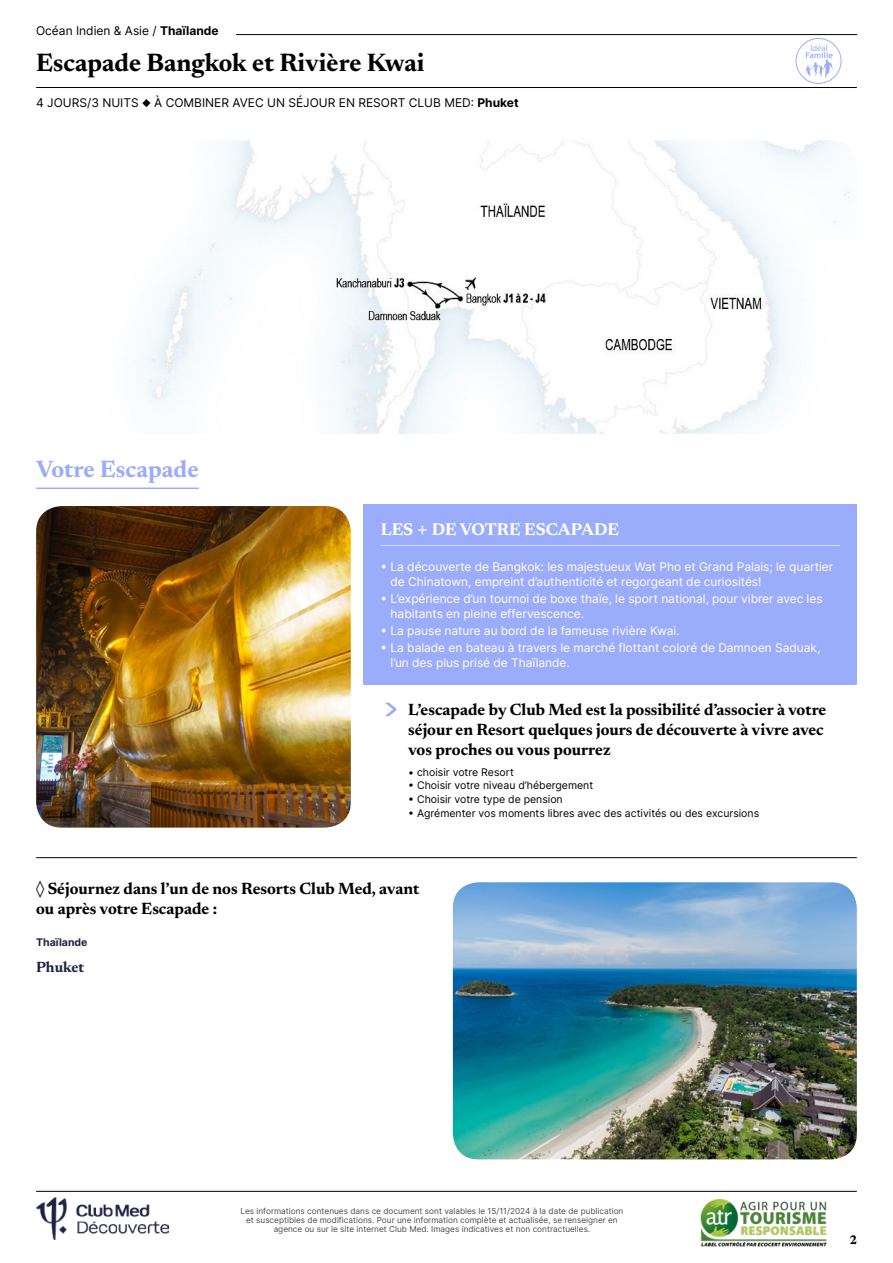
<style>
.page{position:relative;width:893px;height:1263px;background:#fff}
.page>*{position:absolute;margin:0;border:0;box-sizing:border-box;transform-origin:0 0}
.t1{font:700 25.5px "Newsreader 24 pt";color:#000}
.t2{font:700 24px "Newsreader 24 pt";color:#9badfa}
.t3{font:700 17.25px "Newsreader 24 pt";color:#fff}
.t4{font:700 16.5px/19.8px "Newsreader 24 pt";color:#000}
.t5{font:700 15px "Newsreader 24 pt";color:#1e2346}
.t6{font:700 12.6px "Newsreader 24 pt";color:#000}
.t7{font:12px/15px "Inter";letter-spacing:-.005em;color:#fff}
.t8{font:12px "Inter";color:#000}
.t9{font:10.5px "Inter";color:#000}
.t10{font:700 10.5px "Inter";color:#1e2346}
.t11{font:8.25px/9px "Inter";color:#4d4d4d;text-align:center}
.s1{font-weight:700}
.s2{font-size:22.5px}
</style>
<div class="page">
<hr style="left:64px;top:34px;width:793px;height:1px;background:#000">
<hr style="left:36px;top:87px;width:821px;height:1px;background:#000">
<div style="left:36px;top:26px;width:200px;height:17px;background:#fff"></div>
<hr style="left:36px;top:1191px;width:821px;height:1px;background:#000">
<div style="left:796px;top:38px;width:45px;height:46px;border:1px solid #9badfa;border-radius:50%"></div>
<svg style="left:805px;top:45px;width:28px;height:33px"></svg>
<img style="left:36px;top:1197px;width:132px;height:42px">
<img style="left:700px;top:1199px;width:127px;height:48px">
<img style="left:453px;top:882px;width:404px;height:277px">
<div style="left:364px;top:505px;width:493px;height:47px;background:#9badfa"></div>
<hr style="left:381px;top:545px;width:459px;height:2px;background:#fff">
<div style="left:364px;top:546px;width:493px;height:57px;background:#9badfa"></div>
<div style="left:364px;top:578px;width:493px;height:57px;background:#9badfa"></div>
<div style="left:364px;top:627px;width:493px;height:57px;background:#9badfa"></div>
<svg style="left:385px;top:703px;width:11px;height:13px"></svg>
<img style="left:36px;top:506px;width:315px;height:322px">
<hr style="left:36px;top:857px;width:821px;height:1px;background:#000">
<hr style="left:36px;top:487px;width:163px;height:2px;background:#9badfa">
<img style="left:141px;top:140px;width:709px;height:294px">
<p class="t8" style="left:36px;top:22px;width:184px">Océan Indien &amp; Asie / <span class="s1">Thaïlande</span></p>
<h1 class="t1" style="left:36px;top:44px;width:390px">Escapade Bangkok et Rivière Kwai</h1>
<p class="t8" style="left:36px;top:93px;width:484px">4 JOURS/3 NUITS ◆ À COMBINER AVEC UN SÉJOUR EN RESORT CLUB MED: <span class="s1">Phuket</span></p>
<h2 class="t2" style="left:36px;top:452px;width:164px">Votre Escapade</h2>
<h3 class="t3" style="left:381px;top:517px;width:240px">LES <span class="s2">+</span> DE VOTRE ESCAPADE</h3>
<p class="t7" style="left:391px;top:559px;width:444px;text-indent:-10px">• La découverte de Bangkok: les majestueux Wat Pho et Grand Palais; le quartier de Chinatown, empreint d’authenticité et regorgeant de curiosités!</p>
<p class="t7" style="left:391px;top:591px;width:433px;text-indent:-10px">• L’expérience d’un tournoi de boxe thaïe, le sport national, pour vibrer avec les habitants en pleine effervescence.</p>
<p class="t7" style="left:381px;top:623px;width:301px">• La pause nature au bord de la fameuse rivière Kwai.</p>
<p class="t7" style="left:391px;top:640px;width:431px;text-indent:-10px">• La balade en bateau à travers le marché flottant coloré de Damnoen Saduak, l’un des plus prisé de Thaïlande.</p>
<h3 class="t4" style="left:408px;top:699px;width:420px">L’escapade by Club Med est la possibilité d’associer à votre séjour en Resort quelques jours de découverte à vivre avec vos proches ou vous pourrez</h3>
<p class="t9" style="left:408px;top:764px;width:107px">• choisir votre Resort</p>
<p class="t9" style="left:408px;top:778px;width:187px">• Choisir votre niveau d’hébergement</p>
<p class="t9" style="left:408px;top:791px;width:156px">• Choisir votre type de pension</p>
<p class="t9" style="left:408px;top:805px;width:352px">• Agrémenter vos moments libres avec des activités ou des excursions</p>
<h3 class="t4" style="left:36px;top:878px;width:385px">◊ Séjournez dans l’un de nos Resorts Club Med, avant ou après votre Escapade :</h3>
<p class="t10" style="left:36px;top:935px;width:53px">Thaïlande</p>
<p class="t5" style="left:36px;top:956px;width:50px">Phuket</p>
<p class="t11" style="left:240px;top:1206px;width:384px">Les informations contenues dans ce document sont valables le 15/11/2024 à la date de publication et susceptibles de modifications. Pour une information complète et actualisée, se renseigner en agence ou sur le site internet Club Med. Images indicatives et non contractuelles.</p>
<p class="t6" style="left:849px;top:1230px;width:9px">2</p>
</div>
